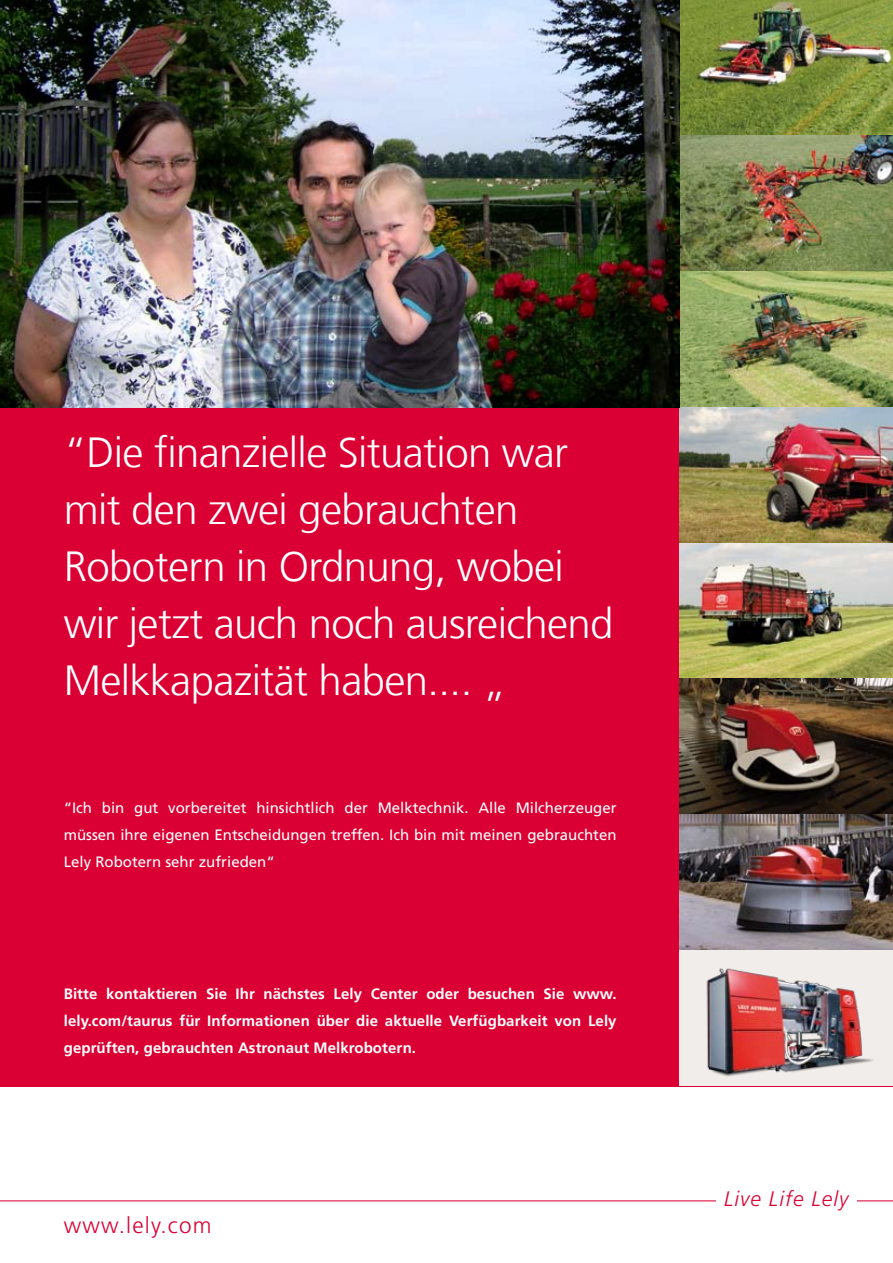
<style>
.page{position:relative;width:893px;height:1263px;background:#fff}
.page>*{position:absolute;margin:0;border:0;box-sizing:border-box;transform-origin:0 0}
.t1{font:300 42px/57px "Frutiger LT Com";letter-spacing:-.015em;color:#fff}
.t2{font:300 22.5px "Frutiger LT Std";letter-spacing:.055em;color:#da0034}
.t3{font:italic 300 21px "Frutiger LT Std";letter-spacing:.05em;color:#da0034}
.t4{font:700 15px/27px "Frutiger LT Com";letter-spacing:.005em;color:#fff;text-align:justify}
.t5{font:15px/27px "Frutiger LT Com";color:#fff;text-align:justify}
</style>
<div class="page">
<div style="left:0;top:0;width:893px;height:1086px;background:#da0034"></div>
<hr style="left:0;top:1200px;width:893px;height:1px;background:#da0034">
<div style="left:716px;top:1191px;width:140px;height:21px;background:#fff"></div>
<img style="left:680px;top:0;width:213px;height:950px">
<div style="left:680px;top:950px;width:213px;height:136px;background:#f0edea"></div>
<img style="left:706px;top:968px;width:167px;height:109px">
<img style="left:0;top:0;width:680px;height:407px">
<h1 class="t1" style="left:64px;top:424px;width:551px">“Die finanzielle Situation war mit den zwei gebrauchten<br>Robotern in Ordnung, wobei wir jetzt auch noch ausreichend<br>Melkkapazität haben.... „</h1>
<p class="t5" style="left:64px;top:794px;width:554px">“Ich bin gut vorbereitet hinsichtlich der Melktechnik. Alle Milcherzeuger müssen ihre eigenen Entscheidungen treffen. Ich bin mit meinen gebrauchten Lely Robotern sehr zufrieden“</p>
<p class="t4" style="left:64px;top:980px;width:554px">Bitte kontaktieren Sie Ihr nächstes Lely Center oder besuchen Sie www. lely.com/taurus für Informationen über die aktuelle Verfügbarkeit von Lely geprüften, gebrauchten Astronaut Melkrobotern.</p>
<h2 class="t2" style="left:64px;top:1213px;width:149px">www.lely.com</h2>
<h3 class="t3" style="left:724px;top:1187px;width:126px">Live Life Lely</h3>
</div>
